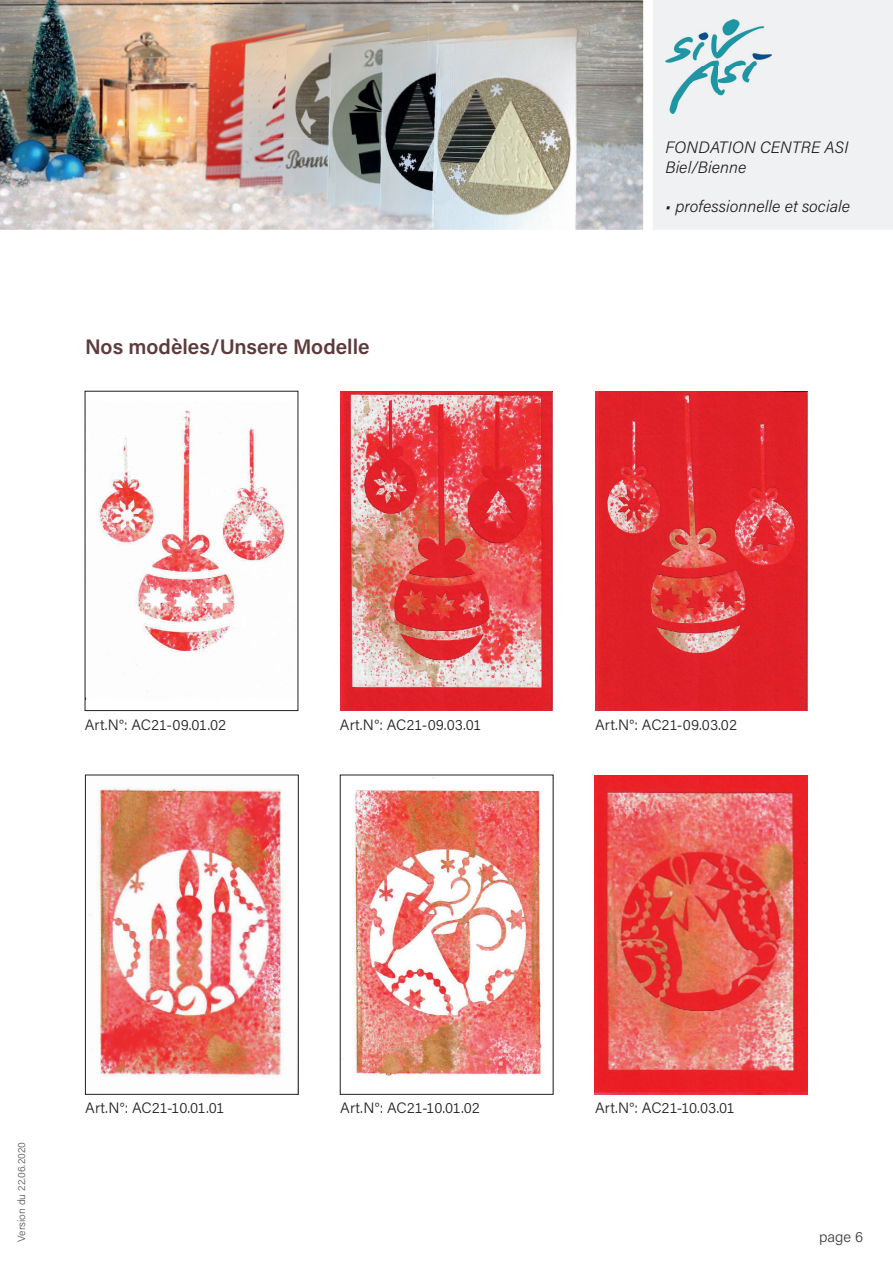
<style>
.page{position:relative;width:893px;height:1263px;background:#fff}
.page>*{position:absolute;margin:0;border:0;box-sizing:border-box;transform-origin:0 0}
.t1{font:600 21px "Acumin Pro";color:#5e3b3b}
.t2{font:italic 300 16.5px/19.8px "Acumin Pro";letter-spacing:.005em;color:#231f20}
.t3{font:300 15px "Acumin Pro";letter-spacing:.005em;color:#231f20}
.t4{font:300 15px "Acumin Pro";color:#3e3e3f}
.t5{font:300 10.5px "Acumin Pro";color:#57585a}
</style>
<div class="page">
<div style="left:653px;top:0;width:240px;height:230px;background:#f0f1f2"></div>
<img style="left:0;top:0;width:428px;height:138px">
<img style="left:428px;top:0;width:215px;height:136px">
<img style="left:0;top:138px;width:321px;height:92px">
<img style="left:321px;top:136px;width:322px;height:94px">
<img style="left:665px;top:19px;width:107px;height:94px">
<img style="left:595px;top:775px;width:213px;height:319px">
<img style="left:342px;top:790px;width:200px;height:286px">
<div style="left:340px;top:775px;width:213px;height:319px;border:1px solid #231f20"></div>
<img style="left:595px;top:391px;width:213px;height:320px">
<img style="left:340px;top:391px;width:213px;height:320px">
<img style="left:89px;top:788px;width:195px;height:289px">
<div style="left:85px;top:775px;width:213px;height:319px;border:1px solid #231f20"></div>
<img style="left:97px;top:410px;width:188px;height:281px">
<div style="left:85px;top:391px;width:213px;height:320px;border:1px solid #231f20"></div>
<h1 class="t1" style="left:85px;top:332px;width:286px">Nos modèles/Unsere Modelle</h1>
<p class="t2" style="left:665px;top:137px;width:184px">FONDATION CENTRE ASI<br>Biel/Bienne</p>
<p class="t2" style="left:665px;top:196px;width:186px">• professionnelle et sociale</p>
<p class="t3" style="left:85px;top:714px;width:143px">Art.N°: AC21-09.01.02</p>
<p class="t3" style="left:340px;top:714px;width:144px">Art.N°: AC21-09.03.01</p>
<p class="t3" style="left:595px;top:714px;width:144px">Art.N°: AC21-09.03.02</p>
<p class="t5" style="left:14px;top:1242px;width:101px;rotate:-90deg">Version du 22.06.2020</p>
<p class="t3" style="left:85px;top:1098px;width:141px">Art.N°: AC21-10.01.01</p>
<p class="t3" style="left:340px;top:1097px;width:141px">Art.N°: AC21-10.01.02</p>
<p class="t3" style="left:595px;top:1098px;width:142px">Art.N°: AC21-10.03.01</p>
<p class="t4" style="left:819px;top:1226px;width:46px">page 6</p>
</div>
